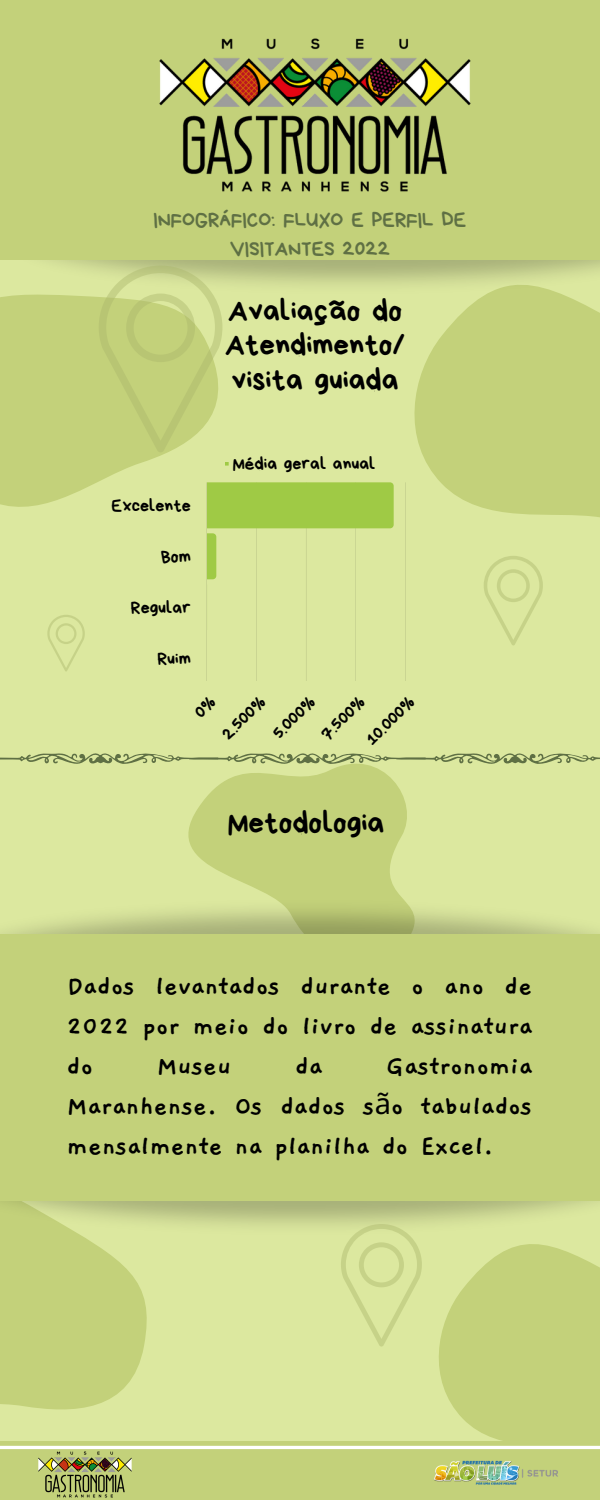
<style>
.page{position:relative;width:600px;height:1500px;background:#dce89f}
.page>*{position:absolute;margin:0;border:0;box-sizing:border-box;transform-origin:0 0}
.t1{font:31px/34.5px "Bryndan Write";color:#000;text-align:justify}
.t2{font:700 29.1px/40px "Gaegu";color:#000;text-align:justify}
.t3{font:21.1px/29.2px "Bryndan Write";color:#5f7044;text-align:center}
.t4{font:18px "Bryndan Write";color:#000}
.s1{font-family:"Noto Sans";font-weight:400}
</style>
<div class="page">
<svg style="left:0;top:329px;width:166px;height:178px;fill:#c3d17a"></svg>
<svg style="left:0;top:1270px;width:147px;height:140px;background:#c5d37d"></svg>
<svg style="left:439px;top:1270px;width:161px;height:171px;background:#c5d37d"></svg>
<svg style="left:188px;top:766px;width:219px;height:99px;background:#c6d47f"></svg>
<svg style="left:0;top:1441px;width:600px;height:5px;fill:#c3d17a"></svg>
<svg style="left:0;top:1446px;width:600px;height:54px;background:#c6d381"></svg>
<img style="left:22px;top:1441px;width:126px;height:59px">
<img style="left:420px;top:1443px;width:147px;height:57px">
<svg style="left:414px;top:329px;width:186px;height:188px;background:#c5d37d"></svg>
<div style="left:0;top:0;width:600px;height:260px;background:#c3d17a"></div>
<img style="left:159px;top:38px;width:312px;height:154px">
<svg style="left:225px;top:462px;width:4px;height:4px"></svg>
<svg style="left:206px;top:482px;width:200px;height:199px"></svg>
<svg style="left:390px;top:482px;width:4px;height:46px"></svg>
<svg style="left:207px;top:533px;width:9px;height:148px"></svg>
<svg style="left:0;top:753px;width:600px;height:13px"></svg>
<svg style="left:99px;top:266px;width:123px;height:187px"></svg>
<svg style="left:484px;top:556px;width:59px;height:89px"></svg>
<svg style="left:47px;top:615px;width:38px;height:56px"></svg>
<img style="left:0;top:1201px;width:600px;height:69px">
<img style="left:1px;top:865px;width:598px;height:69px">
<div style="left:0;top:934px;width:600px;height:267px;background:#c3d17a"></div>
<svg style="left:341px;top:1224px;width:81px;height:123px"></svg>
<p class="t3" style="left:154px;top:205px;width:314px">INFOGRÁFICO: FLUXO E PERFIL DE<br>VISITANTES 2022</p>
<p class="t1" style="left:225px;top:293px;width:182px">Avaliação do Atendimento/ visita guiada</p>
<p class="t4" style="left:112px;top:496px;width:81px">Excelente</p>
<p class="t4" style="left:161px;top:547px;width:32px">Bom</p>
<p class="t4" style="left:131px;top:598px;width:62px">Regular</p>
<p class="t4" style="left:158px;top:649px;width:35px">Ruim</p>
<p class="t4" style="left:233px;top:455px;width:144px">Média geral anual</p>
<p class="t4" style="left:219px;top:731px;width:55px;rotate:-45deg">2.50 %</p>
<p class="t4" style="left:269px;top:730px;width:53px;rotate:-45deg">5.0 %</p>
<p class="t4" style="left:318px;top:731px;width:55px;rotate:-45deg">7.50 %</p>
<p class="t4" style="left:362px;top:736px;width:63px;rotate:-45deg">10.0 %</p>
<p class="t1" style="left:228px;top:806px;width:158px">Metodologia</p>
<p class="t2" style="left:67px;top:967px;width:467px">Dados levantados durante o ano de 2022 por meio do livro de assinatura do</p>
<p class="t2" style="left:157px;top:1047px;width:76px">Museu</p>
<p class="t2" style="left:295px;top:1047px;width:29px">da</p>
<p class="t2" style="left:67px;top:1047px;width:467px;text-indent:319px">Gastronomia Maranhense. Os dados s<span class="s1">ã</span>o tabulados mensalmente na planilha do Excel.</p>
</div>
